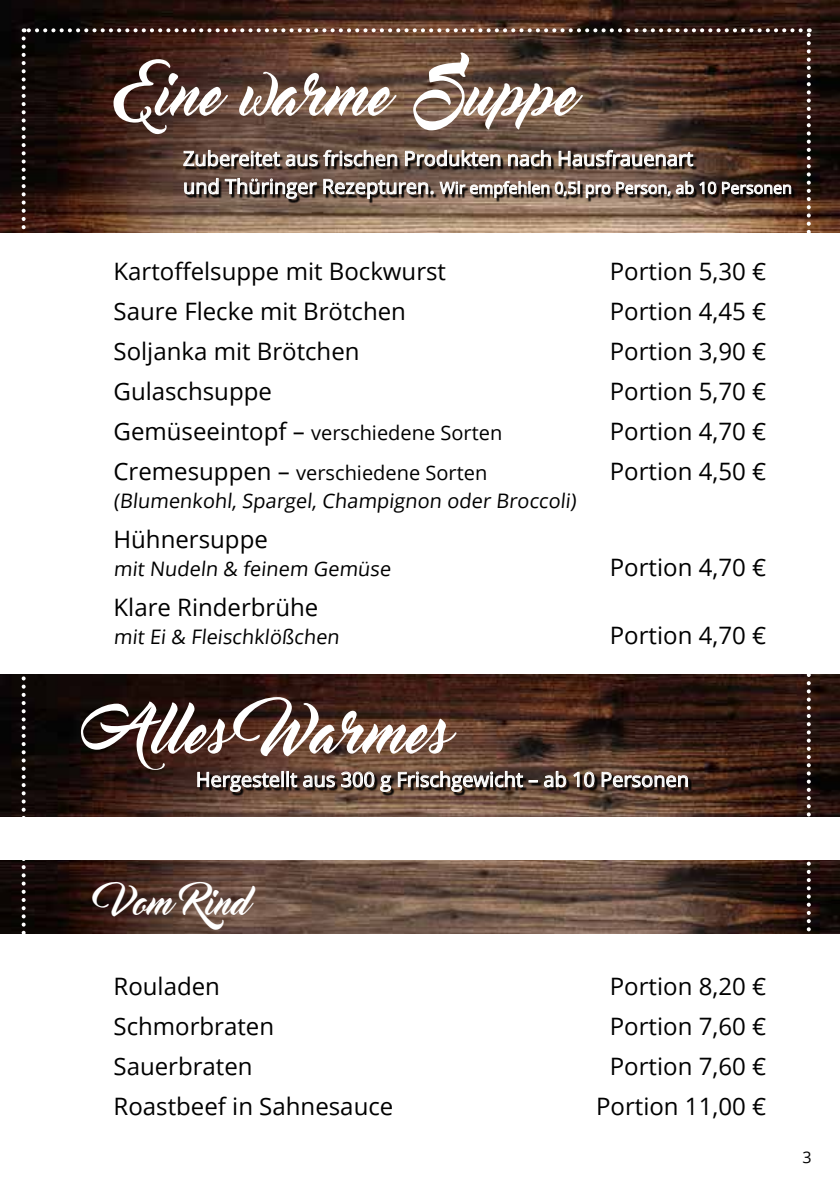
<style>
.page{position:relative;width:840px;height:1191px;background:#fff}
.page>*{position:absolute;margin:0;border:0;box-sizing:border-box;transform-origin:0 0}
.t1{font:58px "Master Of Break";color:#fff}
.t2{font:34px "Master Of Break";color:#fff}
.t3{font:24px "Open Sans";color:#000}
.t4{font:20px "Open Sans";color:#000}
.t5{font:20px "Open Sans";color:#fff}
.t6{font:16px "Open Sans";color:#fff}
.t7{font:16px "Open Sans";color:#000}
.s1{font-size:20px}
.s2{font-size:24px}
</style>
<div class="page">
<img style="left:0;top:860px;width:839px;height:74px">
<img style="left:0;top:675px;width:839px;height:141px">
<img style="left:0;top:0;width:839px;height:232px">
<svg style="left:22px;top:38px;width:4px;height:896px"></svg>
<svg style="left:806px;top:28px;width:4px;height:906px"></svg>
<svg style="left:24px;top:28px;width:776px;height:4px"></svg>
<svg style="left:183px;top:149px;width:608px;height:59px;background:#79675c"></svg>
<div style="left:199px;top:773px;width:492px;height:23px;background:#000;opacity:.94"></div>
<svg style="left:197px;top:771px;width:83px;height:29px;background:#6c5b53"></svg>
<div style="left:281px;top:771px;width:3px;height:16px;border:1px solid #fff"></div>
<div style="left:286px;top:771px;width:3px;height:16px;border:1px solid #fff"></div>
<svg style="left:289px;top:771px;width:102px;height:21px;background:#70615a"></svg>
<svg style="left:397px;top:768px;width:140px;height:32px;background:#705d53"></svg>
<svg style="left:543px;top:770px;width:23px;height:18px"></svg>
<svg style="left:572px;top:771px;width:22px;height:17px"></svg>
<svg style="left:600px;top:771px;width:88px;height:29px;background:#6b584e"></svg>
<h1 class="t1" style="left:113px;top:62px;width:460px">Eine warme Suppe</h1>
<p class="t5" style="left:183px;top:145px;width:511px">Zubereitet aus frischen Produkten nach Hausfrauenart</p>
<p class="t6" style="left:183px;top:177px;width:610px"><span class="s1">und Thüringer Rezepturen.</span> Wir empfehlen 0,5l pro Person, ab 10 Personen</p>
<p class="t3" style="left:113px;top:255px;width:334px">Kartoffelsuppe mit Bockwurst</p>
<p class="t3" style="left:609px;top:255px;width:158px">Portion 5,30 €</p>
<p class="t3" style="left:113px;top:295px;width:294px">Saure Flecke mit Brötchen</p>
<p class="t3" style="left:609px;top:295px;width:158px">Portion 4,45 €</p>
<p class="t3" style="left:113px;top:335px;width:247px">Soljanka mit Brötchen</p>
<p class="t3" style="left:609px;top:335px;width:158px">Portion 3,90 €</p>
<p class="t3" style="left:113px;top:375px;width:160px">Gulaschsuppe</p>
<p class="t3" style="left:609px;top:375px;width:158px">Portion 5,70 €</p>
<p class="t4" style="left:113px;top:419px;width:390px"><span class="s2">Gemüseeintopf –</span> verschiedene Sorten</p>
<p class="t3" style="left:609px;top:415px;width:158px">Portion 4,70 €</p>
<p class="t4" style="left:113px;top:459px;width:375px"><span class="s2">Cremesuppen –</span> verschiedene Sorten</p>
<p class="t3" style="left:609px;top:455px;width:158px">Portion 4,50 €</p>
<p class="t4" style="left:113px;top:487px;width:466px">(Blumenkohl, Spargel, Champignon oder Broccoli)</p>
<p class="t3" style="left:113px;top:523px;width:156px">Hühnersuppe</p>
<p class="t4" style="left:113px;top:555px;width:281px">mit Nudeln &amp; feinem Gemüse</p>
<p class="t3" style="left:609px;top:551px;width:158px">Portion 4,70 €</p>
<p class="t3" style="left:113px;top:591px;width:206px">Klare Rinderbrühe</p>
<p class="t4" style="left:113px;top:623px;width:230px">mit Ei &amp; Fleischklößchen</p>
<p class="t3" style="left:609px;top:619px;width:158px">Portion 4,70 €</p>
<h1 class="t1" style="left:113px;top:699px;width:334px">Alles Warmes</h1>
<p class="t5" style="left:196px;top:765px;width:494px">Hergestellt aus 300 g Frischgewicht – ab 10 Personen</p>
<h2 class="t2" style="left:113px;top:883px;width:136px">Vom Rind</h2>
<p class="t3" style="left:113px;top:969px;width:108px">Rouladen</p>
<p class="t3" style="left:609px;top:969px;width:158px">Portion 8,20 €</p>
<p class="t3" style="left:113px;top:1009px;width:162px">Schmorbraten</p>
<p class="t3" style="left:609px;top:1009px;width:158px">Portion 7,60 €</p>
<p class="t3" style="left:113px;top:1049px;width:141px">Sauerbraten</p>
<p class="t3" style="left:609px;top:1049px;width:158px">Portion 7,60 €</p>
<p class="t3" style="left:113px;top:1089px;width:281px">Roastbeef in Sahnesauce</p>
<p class="t3" style="left:595px;top:1089px;width:171px">Portion 11,00 €</p>
<p class="t7" style="left:802px;top:1145px;width:11px">3</p>
</div>
